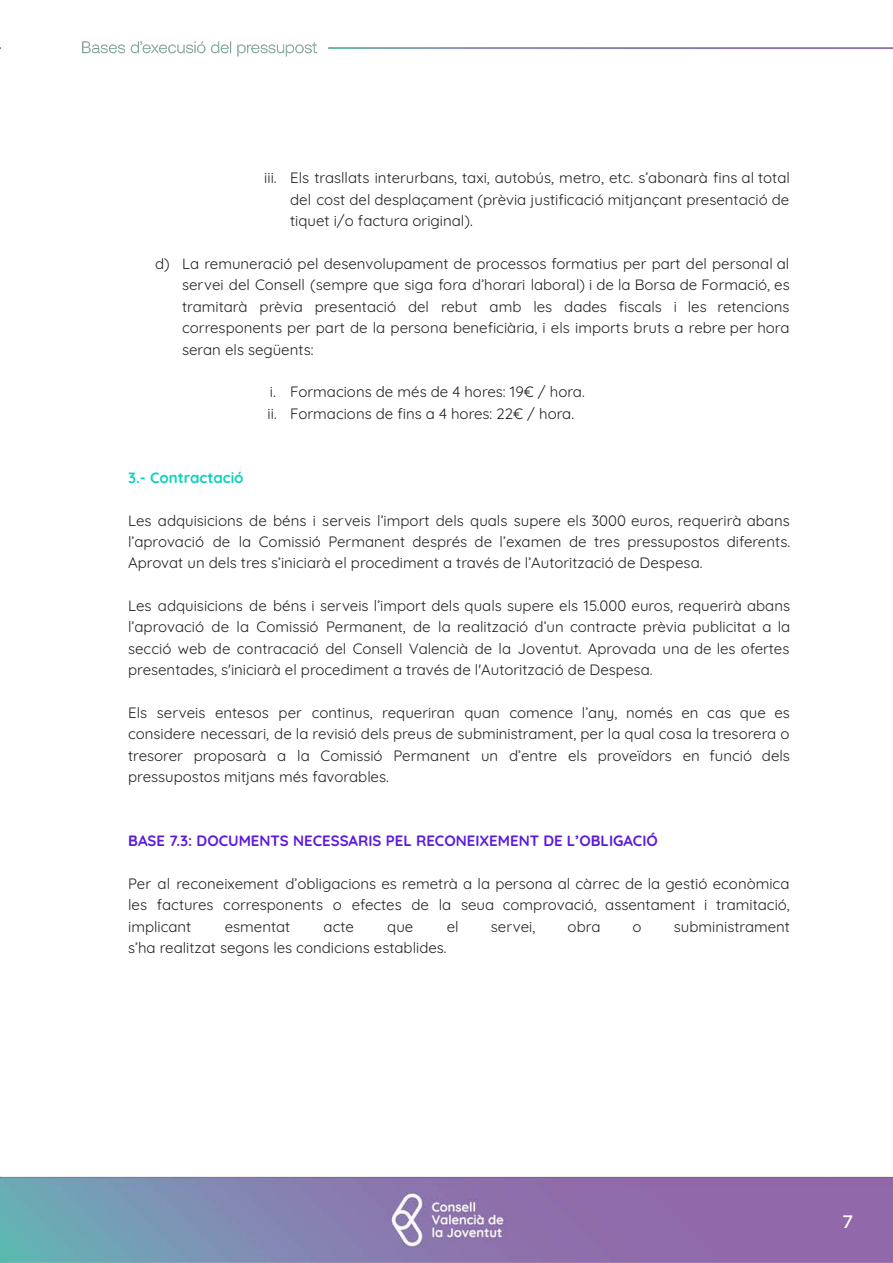
<style>
.page{position:relative;width:893px;height:1263px;background:#fff}
.page>*{position:absolute;margin:0;border:0;box-sizing:border-box;transform-origin:0 0}
.t1{font:500 18px "Aeonik";color:#fff}
.t2{font:15px/21.3px "Quicksand";color:#231f20;text-align:justify}
.t3{font:700 15px "Quicksand";color:#5c1bdb}
.t4{font:700 15px "Quicksand";color:#09d3bd}
</style>
<div class="page">
<img style="left:0;top:41px;width:893px;height:1222px">
<div style="left:0;top:106px;width:893px;height:1057px;background:#fff"></div>
<p class="t2" style="left:290px;top:166px;width:501px;text-indent:-26px">iii. Els trasllats interurbans, taxi, autobús, metro, etc. s’abonarà fins al total del cost del desplaçament (prèvia justificació mitjançant presentació de tiquet i/o factura original).</p>
<p class="t2" style="left:182px;top:252px;width:609px;text-indent:-27px">d) La remuneració pel desenvolupament de processos formatius per part del personal al servei del Consell (sempre que siga fora d’horari laboral) i de la Borsa de Formació, es tramitarà prèvia presentació del rebut amb les dades fiscals i les retencions corresponents per part de la persona beneficiària, i els imports bruts a rebre per hora seran els següents:</p>
<p class="t2" style="left:268px;top:380px;width:319px">i. Formacions de més de 4 hores: 19€ / hora. ii. Formacions de fins a 4 hores: 22€ / hora.</p>
<p class="t4" style="left:128px;top:466px;width:117px">3.- Contractació</p>
<p class="t2" style="left:128px;top:508px;width:664px">Les adquisicions de béns i serveis l’import dels quals supere els 3000 euros, requerirà abans l’aprovació de la Comissió Permanent després de l’examen de tres pressupostos diferents.<br>Aprovat un dels tres s’iniciarà el procediment a través de l’Autorització de Despesa.</p>
<p class="t2" style="left:128px;top:594px;width:664px">Les adquisicions de béns i serveis l’import dels quals supere els 15.000 euros, requerirà abans l’aprovació de la Comissió Permanent, de la realització d’un contracte prèvia publicitat a la secció web de contracació del Consell Valencià de la Joventut. Aprovada una de les ofertes presentades, s'iniciarà el procediment a través de l'Autorització de Despesa.</p>
<p class="t2" style="left:128px;top:700px;width:663px">Els serveis entesos per continus, requeriran quan comence l’any, només en cas que es considere necessari, de la revisió dels preus de subministrament, per la qual cosa la tresorera o tresorer proposarà a la Comissió Permanent un d’entre els proveïdors en funció dels pressupostos mitjans més favorables.</p>
<p class="t3" style="left:128px;top:829px;width:531px">BASE 7.3: DOCUMENTS NECESSARIS PEL RECONEIXEMENT DE L’OBLIGACIÓ</p>
<p class="t2" style="left:128px;top:871px;width:663px">Per al reconeixement d’obligacions es remetrà a la persona al càrrec de la gestió econòmica les factures corresponents o efectes de la seua comprovació, assentament i tramitació, implicant</p>
<p class="t2" style="left:225px;top:914px;width:67px">esmentat</p>
<p class="t2" style="left:324px;top:914px;width:32px">acte</p>
<p class="t2" style="left:387px;top:914px;width:28px">que</p>
<p class="t2" style="left:447px;top:914px;width:13px">el</p>
<p class="t2" style="left:491px;top:914px;width:46px">servei,</p>
<p class="t2" style="left:568px;top:914px;width:34px">obra</p>
<p class="t2" style="left:633px;top:914px;width:11px">o</p>
<p class="t2" style="left:674px;top:914px;width:118px">subministrament</p>
<p class="t2" style="left:128px;top:936px;width:320px">s’ha realitzat segons les condicions establides.</p>
<p class="t1" style="left:843px;top:1211px;width:11px">7</p>
</div>
